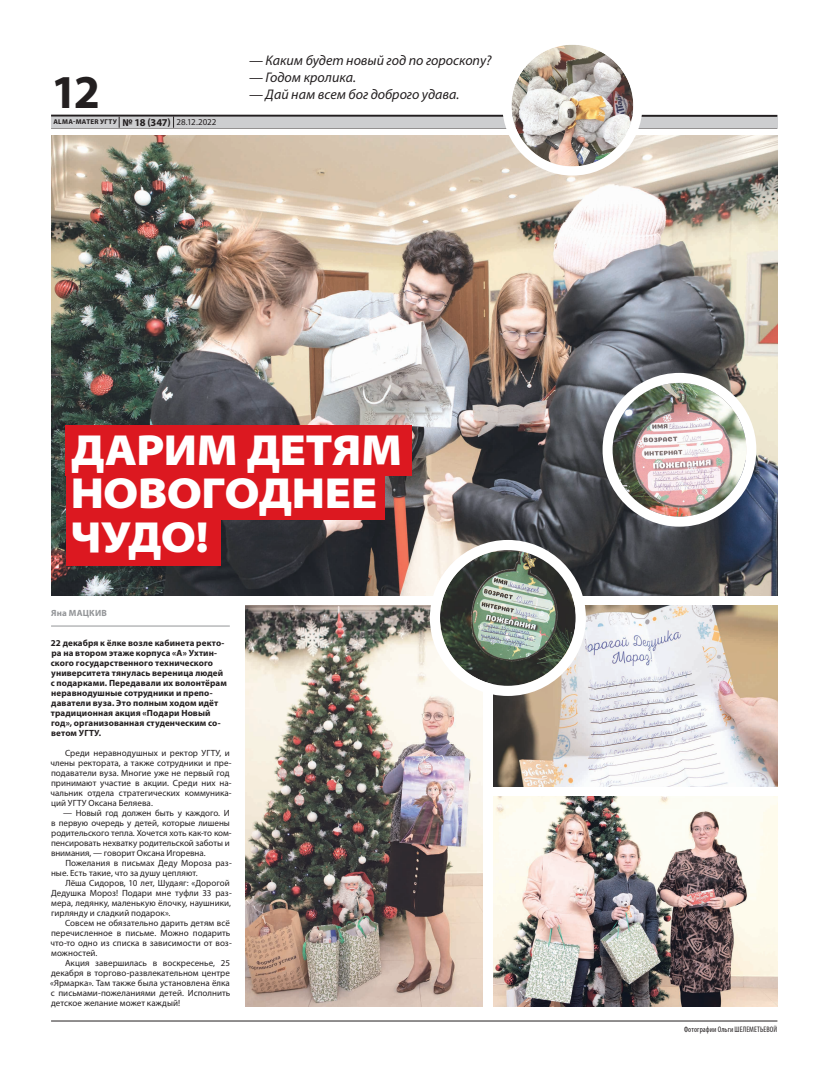
<style>
.page{position:relative;width:820px;height:1078px;background:#fff}
.page>*{position:absolute;margin:0;border:0;box-sizing:border-box;transform-origin:0 0}
.t1{font:700 47.4px "Myriad Pro";color:#231f20}
.t2{font:900 semi-expanded 43.7px/43.7px "Myriad Pro";letter-spacing:-.015em;color:#fff}
.t3{font:italic 14px "Myriad Pro";color:#231f20}
.t4{font:9px/10px "Myriad Pro";color:#231f20}
.t5{font:700 9px/10px "Myriad Pro";letter-spacing:.01em;color:#231f20}
.t6{font:700 9px "Myriad Pro";letter-spacing:.025em;color:#939598}
.t7{font:condensed 8px "Myriad Pro";letter-spacing:.01em;color:#231f20}
.t8{font:700 7px "Myriad Pro";letter-spacing:.04em;color:#231f20}
.s1{font-size:10.5px}
.s2{font-weight:400;font-size:9px}
</style>
<div class="page">
<hr style="left:51px;top:128px;width:726px;height:1px;background:#231f20">
<hr style="left:51px;top:115px;width:726px;height:2px;background:#231f20">
<div style="left:51px;top:117px;width:726px;height:11px;background:#cdced0"></div>
<svg style="left:173px;top:116px;width:1px;height:12px"></svg>
<hr style="left:51px;top:1020px;width:726px;height:1px;background:#231f20">
<img style="left:51px;top:135px;width:726px;height:460px">
<div style="left:66px;top:425px;width:346px;height:50px;background:#dc1820"></div>
<div style="left:66px;top:472px;width:318px;height:47px;background:#dc1820"></div>
<div style="left:66px;top:508px;width:154px;height:57px;background:#dc1820"></div>
<img style="left:246px;top:605px;width:236px;height:400px">
<img style="left:493px;top:605px;width:284px;height:180px">
<img style="left:493px;top:796px;width:284px;height:209px">
<img style="left:511px;top:45px;width:122px;height:121px;border-radius:60px">
<div style="left:502px;top:36px;width:140px;height:139px;border:9px solid #fff;border-radius:50%"></div>
<img style="left:612px;top:383px;width:134px;height:133px;border-radius:67px">
<div style="left:602px;top:373px;width:154px;height:153px;border:10px solid #fff;border-radius:50%"></div>
<img style="left:440px;top:551px;width:135px;height:134px">
<div style="left:429px;top:540px;width:156px;height:155px;border:10px solid #fff;border-radius:50%"></div>
<hr style="left:51px;top:625px;width:179px;height:1px;background:#939598">
<h1 class="t1" style="left:51px;top:61px;width:50px">12</h1>
<p class="t8" style="left:53px;top:117px;width:164px">ALMA-MATER УГТУ <span class="s1">№ 18 (347)</span> <span class="s2">28.12.2022</span></p>
<h3 class="t3" style="left:249px;top:52px;width:244px">— Каким будет новый год по гороскопу?</h3>
<h3 class="t3" style="left:249px;top:68px;width:108px">— Годом кролика.</h3>
<h3 class="t3" style="left:249px;top:85px;width:212px">— Дай нам всем бог доброго удава.</h3>
<h2 class="t2" style="left:70px;top:428px;width:333px">ДАРИМ ДЕТЯМ<br>НОВОГОДНЕЕ<br>ЧУДО!</h2>
<p class="t6" style="left:51px;top:607px;width:57px">Яна МАЦКИВ</p>
<p class="t5" style="left:51px;top:637px;width:178px">22 декабря к ёлке возле кабинета ректо&shy;ра на втором этаже корпуса «А» Ухтин&shy;ского государственного технического университета тянулась вереница людей с подарками. Передавали их волонтёрам неравнодушные сотрудники и препо&shy;даватели вуза. Это полным ходом идёт традиционная акция «Подари Новый год», организованная студенческим со&shy;ветом УГТУ.</p>
<p class="t4" style="left:50px;top:747px;width:183px;text-indent:15px">Среди неравнодушных и ректор УГТУ, и члены ректората, а также сотрудники и пре&shy;подаватели вуза. Многие уже не первый год принимают участие в акции. Среди них на&shy;чальник отдела стратегических коммуника&shy;ций УГТУ Оксана Беляева.</p>
<p class="t4" style="left:51px;top:807px;width:182px;text-indent:12px">— Новый год должен быть у каждого. И в первую очередь у детей, которые лишены родительского тепла. Хочется хоть как-то ком&shy;пенсировать нехватку родительской заботы и внимания, — говорит Оксана Игоревна.</p>
<p class="t4" style="left:51px;top:857px;width:182px;text-indent:14px">Пожелания в письмах Деду Мороза раз&shy;ные. Есть такие, что за душу цепляют.</p>
<p class="t4" style="left:51px;top:877px;width:182px;text-indent:14px">Лёша Сидоров, 10 лет, Шудаяг: «Дорогой Дедушка Мороз! Подари мне туфли 33 раз&shy;мера, ледянку, маленькую ёлочку, наушники, гирлянду и сладкий подарок».</p>
<p class="t4" style="left:50px;top:917px;width:183px;text-indent:15px">Совсем не обязательно дарить детям всё перечисленное в письме. Можно подарить что-то одно из списка в зависимости от воз&shy;можностей.</p>
<p class="t4" style="left:50px;top:957px;width:181px;text-align:justify;text-indent:15px">Акция завершилась в воскресенье, 25 декабря в торгово-развлекательном центре «Ярмарка». Там также была установлена ёлка с письмами-пожеланиями детей. Исполнить детское желание может каждый!</p>
<p class="t7" style="left:683px;top:1024px;width:94px">Фотографии Ольги ШЕЛЕМЕТЬЕВОЙ</p>
</div>
